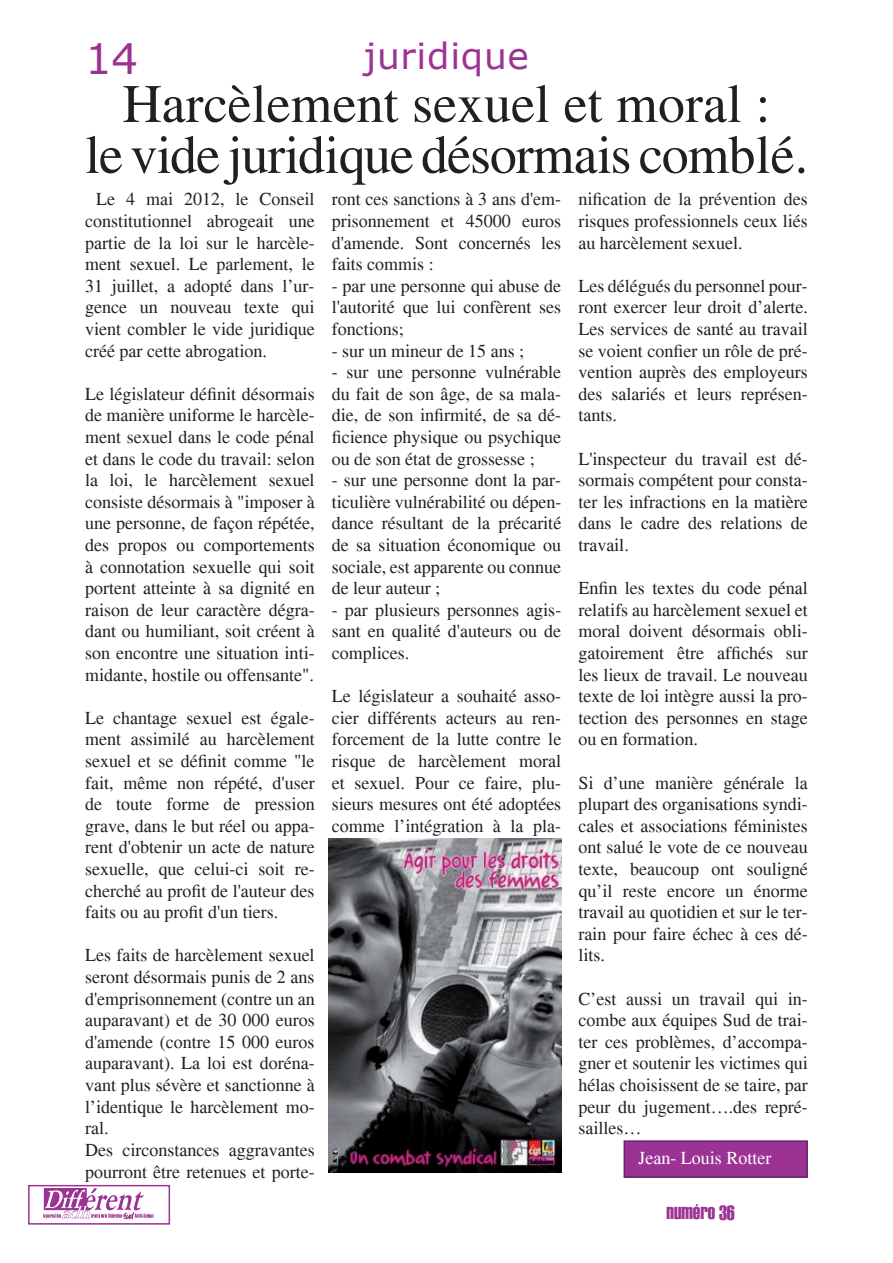
<style>
.page{position:relative;width:893px;height:1263px;background:#fff}
.page>*{position:absolute;margin:0;border:0;box-sizing:border-box;transform-origin:0 0}
.t1{font:54px/51px "Times";letter-spacing:-.02em;color:#231f20;text-align:center}
.t2{font:42px "Verdana";color:#9c3293}
.t3{font:36px "Verdana";letter-spacing:.02em;color:#9c3293}
.t4{font:21px "Haettenschweiler";color:#9c3293}
.t5{font:18px/21.6px "Times";color:#231f20;text-align:justify}
.t6{font:18px "Times";color:#fff}
</style>
<div class="page">
<img style="left:43px;top:1188px;width:111px;height:32px">
<div style="left:28px;top:1185px;width:142px;height:39px;border:2px solid #9c3293"></div>
<div style="left:623px;top:1140px;width:185px;height:38px;background:#9c3293;border:2px solid #63236a"></div>
<img style="left:329px;top:839px;width:233px;height:334px">
<h2 class="t2" style="left:85px;top:30px;width:55px">14</h2>
<h3 class="t3" style="left:364px;top:32px;width:167px">juridique</h3>
<h1 class="t1" style="left:85px;top:78px;width:724px">Harcèlement sexuel et moral :<br>le vide juridique désormais comblé.</h1>
<p class="t5" style="left:85px;top:188px;width:231px;text-indent:11px">Le 4 mai 2012, le Conseil constitutionnel abrogeait une partie de la loi sur le harcèle&shy;ment sexuel. Le parlement, le 31 juillet, a adopté dans l’ur&shy;gence un nouveau texte qui vient combler le vide juridique créé par cette abrogation.</p>
<p class="t5" style="left:85px;top:383px;width:231px">Le législateur définit désormais de manière uniforme le harcèle&shy;ment sexuel dans le code pénal et dans le code du travail: selon la loi, le harcèlement sexuel consiste désormais à "imposer à une personne, de façon répétée, des propos ou comportements à connotation sexuelle qui soit portent atteinte à sa dignité en raison de leur caractère dégra&shy;dant ou humiliant, soit créent à son encontre une situation inti&shy;midante, hostile ou offensante".</p>
<p class="t5" style="left:85px;top:707px;width:231px">Le chantage sexuel est égale&shy;ment assimilé au harcèlement sexuel et se définit comme "le fait, même non répété, d'user de toute forme de pression grave, dans le but réel ou appa&shy;rent d'obtenir un acte de nature sexuelle, que celui-ci soit re&shy;cherché au profit de l'auteur des faits ou au profit d'un tiers.</p>
<p class="t5" style="left:85px;top:944px;width:231px;text-align:left">Les faits de harcèlement sexuel seront désormais punis de 2 ans d'emprisonnement (contre un an auparavant) et de 30 000 euros d'amende (contre 15 000 euros auparavant). La loi est doréna&shy;vant plus sévère et sanctionne à l’identique le harcèlement mo&shy;ral.<br>Des circonstances aggravantes pourront être retenues et porte-</p>
<p class="t5" style="left:332px;top:188px;width:231px">ront ces sanctions à 3 ans d'em&shy;prisonnement et 45000 euros d'amende. Sont concernés les faits commis :</p>
<p class="t5" style="left:332px;top:275px;width:231px">- par une personne qui abuse de l'autorité que lui confèrent ses fonctions;</p>
<p class="t5" style="left:332px;top:340px;width:194px">- sur un mineur de 15 ans ;</p>
<p class="t5" style="left:332px;top:361px;width:231px">- sur une personne vulnérable du fait de son âge, de sa mala&shy;die, de son infirmité, de sa dé&shy;ficience physique ou psychique ou de son état de grossesse ;</p>
<p class="t5" style="left:332px;top:469px;width:231px">- sur une personne dont la par&shy;ticulière vulnérabilité ou dépen&shy;dance résultant de la précarité de sa situation économique ou sociale, est apparente ou connue de leur auteur ;</p>
<p class="t5" style="left:332px;top:599px;width:231px">- par plusieurs personnes agis&shy;sant en qualité d'auteurs ou de complices.</p>
<p class="t5" style="left:332px;top:685px;width:231px">Le législateur a souhaité asso&shy;cier différents acteurs au ren&shy;forcement de la lutte contre le risque de harcèlement moral et sexuel. Pour ce faire, plu&shy;sieurs mesures ont été adoptées comme l’intégration à la pla-</p>
<p class="t5" style="left:578px;top:188px;width:231px">nification de la prévention des risques professionnels ceux liés au harcèlement sexuel.</p>
<p class="t5" style="left:578px;top:275px;width:231px">Les délégués du personnel pour&shy;ront exercer leur droit d’alerte.<br>Les services de santé au travail se voient confier un rôle de pré&shy;vention auprès des employeurs des salariés et leurs représen&shy;tants.</p>
<p class="t5" style="left:578px;top:448px;width:231px">L'inspecteur du travail est dé&shy;sormais compétent pour consta&shy;ter les infractions en la matière dans le cadre des relations de travail.</p>
<p class="t5" style="left:578px;top:577px;width:231px">Enfin les textes du code pénal relatifs au harcèlement sexuel et moral doivent désormais obli&shy;gatoirement être affichés sur les lieux de travail. Le nouveau texte de loi intègre aussi la pro&shy;tection des personnes en stage ou en formation.</p>
<p class="t5" style="left:578px;top:772px;width:231px">Si d’une manière générale la plupart des organisations syndi&shy;cales et associations féministes ont salué le vote de ce nouveau texte, beaucoup ont souligné qu’il reste encore un énorme travail au quotidien et sur le ter&shy;rain pour faire échec à ces dé&shy;lits.</p>
<p class="t5" style="left:578px;top:988px;width:231px">C’est aussi un travail qui in&shy;combe aux équipes Sud de trai&shy;ter ces problèmes, d’accompa&shy;gner et soutenir les victimes qui hélas choisissent de se taire, par peur du jugement….des repré&shy;sailles…</p>
<p class="t6" style="left:638px;top:1147px;width:134px">Jean- Louis Rotter</p>
<p class="t4" style="left:666px;top:1198px;width:70px">numéro 36</p>
</div>
